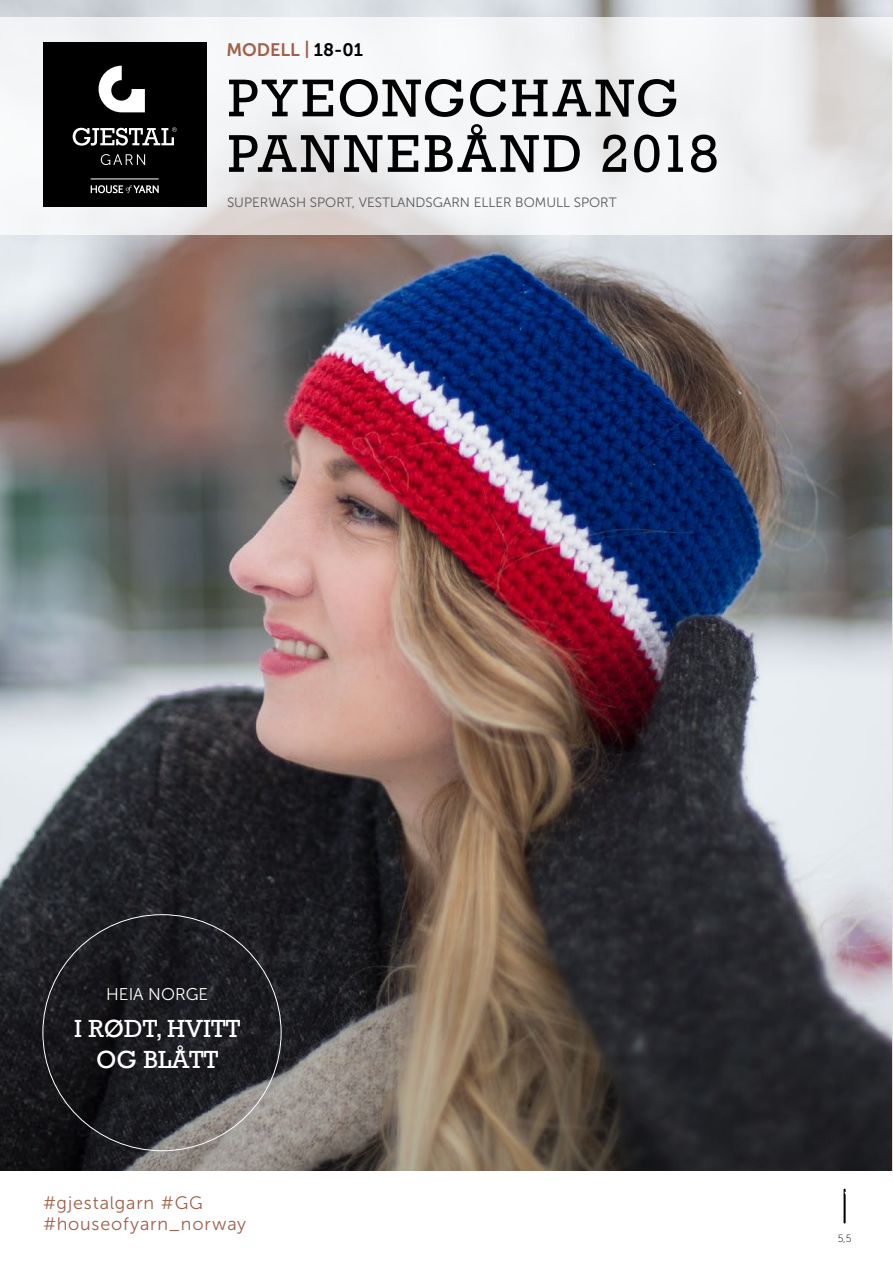
<style>
.page{position:relative;width:893px;height:1263px;background:#fff}
.page>*{position:absolute;margin:0;border:0;box-sizing:border-box;transform-origin:0 0}
.INNHOLD_-_Midtstilt{font:54px "Rockwell";letter-spacing:.05em;color:#000}
.t1{font:25.5px/30.5px "Rockwell";color:#fff;text-align:center}
.t2{font:18px "Museo Sans 300";letter-spacing:.045em;color:#9f614b}
.t3{font:18px "Museo Sans 700";color:#9f614b}
.t4{font:16.95px "Museo Sans 300";color:#fff}
.t5{font:13.5px "Museo Sans 300";color:#58595b}
.t6{font:10.5px "Museo Sans 100";color:#000}
.s1{color:#000}
</style>
<div class="page">
<img style="left:0;top:0;width:892px;height:1171px">
<svg style="left:0;top:17px;width:893px;height:217px;fill:#f2f3f5"></svg>
<div style="left:43px;top:43px;width:164px;height:164px;background:#000"></div>
<svg style="left:73px;top:127px;width:104px;height:19px"></svg>
<svg style="left:99px;top:66px;width:46px;height:46px"></svg>
<svg style="left:101px;top:154px;width:44px;height:11px"></svg>
<hr style="left:91px;top:179px;width:68px;height:1px;background:#fff">
<svg style="left:91px;top:185px;width:68px;height:8px"></svg>
<svg style="left:844px;top:1188px;width:2px;height:35px"></svg>
<p class="t3" style="left:226px;top:40px;width:138px">MODELL | <span class="s1">18-01</span></p>
<p class="INNHOLD_-_Midtstilt" style="left:228px;top:67px;width:452px">PYEONGCHANG</p>
<p class="INNHOLD_-_Midtstilt" style="left:228px;top:123px;width:492px">PANNEBÅND 2018</p>
<p class="t5" style="left:227px;top:195px;width:391px">SUPERWASH SPORT, VESTLANDSGARN ELLER BOMULL SPORT</p>
<p class="t4" style="left:106px;top:984px;width:103px">HEIA NORGE</p>
<p class="t1" style="left:74px;top:1014px;width:167px">I RØDT, HVITT<br>OG BLÅTT</p>
<p class="t2" style="left:43px;top:1193px;width:161px">#gjestalgarn #GG</p>
<p class="t2" style="left:43px;top:1214px;width:205px">#houseofyarn_norway</p>
<p class="t6" style="left:838px;top:1233px;width:15px">5,5</p>
</div>
